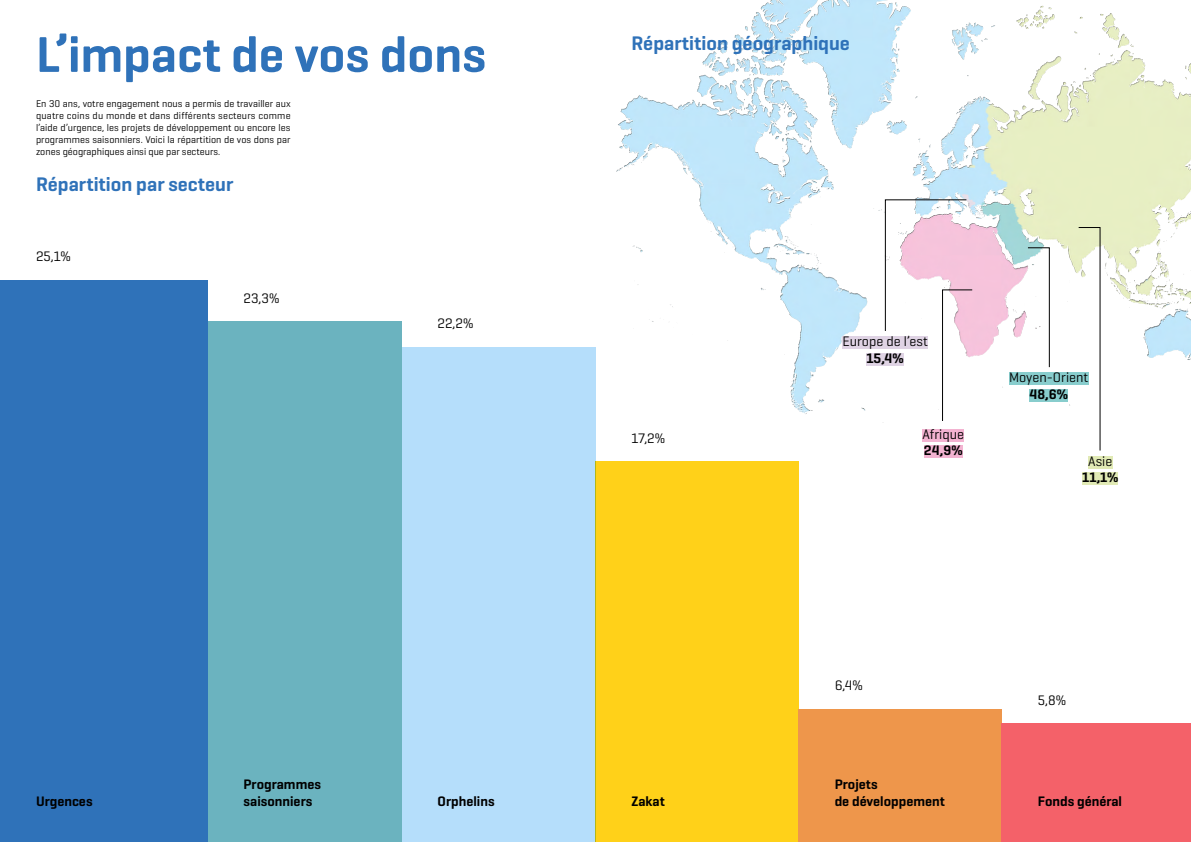
<style>
.page{position:relative;width:1191px;height:842px;background:#fff}
.page>*{position:absolute;margin:0;border:0;box-sizing:border-box;transform-origin:0 0}
.t1{font:600 51px "Geogrotesque Cyr";color:#2f72b9}
.t2{font:600 20px "Geogrotesque Cyr";color:#2f72b9}
.t3{font:600 14px/16.8px "Geogrotesque Cyr";color:#000}
.t4{font:14px "Geogrotesque Cyr";color:#000}
.t5{font:10px/12px "Geogrotesque Cyr";color:#000;text-align:justify}
</style>
<div class="page">
<div style="left:0;top:280px;width:207px;height:562px;background:#2f72b9"></div>
<div style="left:207px;top:322px;width:194px;height:520px;background:#6bb3bf"></div>
<div style="left:595px;top:462px;width:203px;height:380px;background:#ffd119"></div>
<div style="left:798px;top:709px;width:204px;height:133px;background:#ee964b"></div>
<div style="left:1002px;top:723px;width:189px;height:119px;background:#f46169"></div>
<img style="left:616px;top:0;width:575px;height:423px">
<div style="left:401px;top:347px;width:194px;height:495px;background:#b5defb"></div>
<div style="left:1088px;top:456px;width:24px;height:12px;background:#e1eab5"></div>
<div style="left:1082px;top:472px;width:36px;height:13px;background:#e1eab5"></div>
<div style="left:842px;top:337px;width:85px;height:12px;background:#dfd3e4"></div>
<div style="left:866px;top:353px;width:37px;height:13px;background:#dfd3e4"></div>
<div style="left:1009px;top:372px;width:79px;height:13px;background:#88cdcd"></div>
<div style="left:1029px;top:389px;width:39px;height:13px;background:#88cdcd"></div>
<svg style="left:885px;top:199px;width:87px;height:222px"></svg>
<svg style="left:1027px;top:247px;width:22px;height:121px"></svg>
<svg style="left:1078px;top:227px;width:22px;height:224px"></svg>
<div style="left:922px;top:429px;width:42px;height:12px;background:#f3b3d1"></div>
<div style="left:924px;top:446px;width:38px;height:12px;background:#f3b3d1"></div>
<h1 class="t1" style="left:36px;top:23px;width:452px">L’impact de vos dons</h1>
<p class="t5" style="left:36px;top:97px;width:256px">En 30 ans, votre engagement nous a permis de travailler aux quatre coins du monde et dans différents secteurs comme l’aide d’urgence, les projets de développement ou encore les programmes saisonniers. Voici la répartition de vos dons par zones géographiques ainsi que par secteurs.</p>
<h2 class="t2" style="left:36px;top:172px;width:199px">Répartition par secteur</h2>
<h3 class="t4" style="left:36px;top:248px;width:36px">25,1%</h3>
<h3 class="t4" style="left:243px;top:289px;width:37px">23,3%</h3>
<h3 class="t4" style="left:437px;top:314px;width:37px">22,2%</h3>
<h2 class="t2" style="left:631px;top:31px;width:220px">Répartition géographique</h2>
<h3 class="t4" style="left:631px;top:429px;width:35px">17,2%</h3>
<h3 class="t4" style="left:842px;top:333px;width:87px">Europe de l’est</h3>
<h3 class="t3" style="left:866px;top:350px;width:39px">15,4%</h3>
<h3 class="t4" style="left:922px;top:425px;width:43px">Afrique</h3>
<h3 class="t3" style="left:924px;top:442px;width:40px">24,9%</h3>
<h3 class="t4" style="left:1009px;top:368px;width:81px">Moyen-Orient</h3>
<h3 class="t3" style="left:1029px;top:385px;width:40px">48,6%</h3>
<h3 class="t4" style="left:1088px;top:452px;width:26px">Asie</h3>
<h3 class="t3" style="left:1082px;top:469px;width:37px">11,1%</h3>
<h3 class="t4" style="left:834px;top:677px;width:30px">6,4%</h3>
<h3 class="t4" style="left:1038px;top:691px;width:30px">5,8%</h3>
<h3 class="t3" style="left:834px;top:776px;width:44px">Projets</h3>
<h3 class="t3" style="left:243px;top:776px;width:79px">Programmes saisonniers</h3>
<h3 class="t3" style="left:36px;top:793px;width:58px">Urgences</h3>
<h3 class="t3" style="left:437px;top:793px;width:59px">Orphelins</h3>
<h3 class="t3" style="left:631px;top:793px;width:35px">Zakat</h3>
<h3 class="t3" style="left:834px;top:793px;width:112px">de développement</h3>
<h3 class="t3" style="left:1038px;top:793px;width:86px">Fonds général</h3>
</div>
